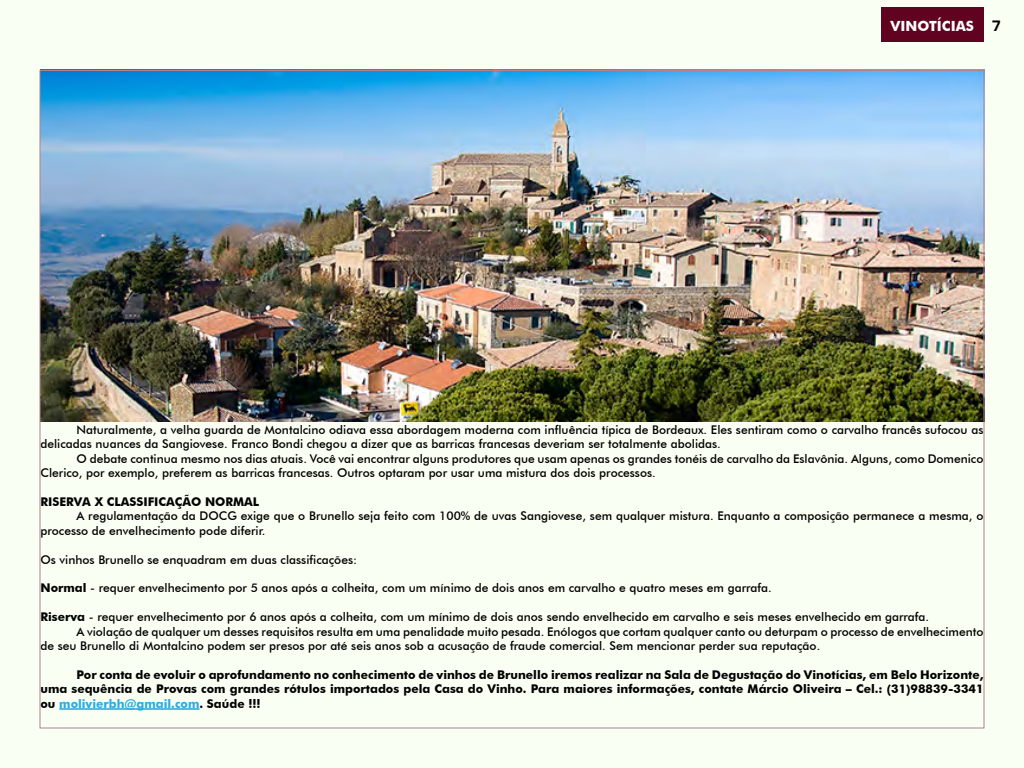
<style>
.page{position:relative;width:1024px;height:768px;background:#f9fff3}
.page>*{position:absolute;margin:0;border:0;box-sizing:border-box;transform-origin:0 0}
.t1{font:700 14px "Futura BT";color:#fff}
.t2{font:500 12px/14.4px "Futura BT";color:#000}
.t3{font:700 12px/14.4px "Futura BT";color:#000;text-align:justify}
.s1{font-family:"Kontrapunkt Bob";font-size:15px;color:#000}
.s2{font-weight:700}
.s3{color:#2babe2}
</style>
<div class="page">
<div style="left:881px;top:7px;width:103px;height:35px;background:#600320"></div>
<img style="left:42px;top:72px;width:940px;height:350px">
<hr style="left:59px;top:708px;width:140px;height:2px;background:#2babe2">
<p class="t1" style="left:891px;top:18px;width:111px">vinotícias <span class="s1">7</span></p>
<p class="t2" style="left:40px;top:422px;width:944px;text-indent:46px">aturalmente, a velha guarda de Montalcino odiava essa abordagem moderna com influência típica de Bordeaux. Eles sentiram como o carvalho francês sufocou as delicadas nuances da Sangiovese. Franco Bondi chegou a dizer que as barricas francesas deveriam ser totalmente abolidas.<br>O</p>
<p class="t2" style="left:40px;top:422px;width:24px">N</p>
<p class="t2" style="left:40px;top:451px;width:944px;text-indent:49px">debate continua mesmo nos dias atuais. Você vai encontrar alguns produtores que usam apenas os grandes tonéis de carvalho da Eslavônia. Alguns, como Domenico<br>Clerico, por exemplo, preferem as barricas francesas. Outros optaram por usar uma mistura dos dois processos.</p>
<p class="t3" style="left:40px;top:494px;width:220px">RISERVA X CLASSIFICAÇÃO NORMAL</p>
<p class="t2" style="left:40px;top:509px;width:24px">A</p>
<p class="t2" style="left:40px;top:509px;width:945px;text-indent:48px">regulamentação da DOCG exige que o Brunello seja feito com 100% de uvas Sangiovese, sem qualquer mistura. Enquanto a composição permanece a mesma, o processo de envelhecimento pode diferir.</p>
<p class="t2" style="left:40px;top:552px;width:318px">Os vinhos Brunello se enquadram em duas classificações:</p>
<p class="t2" style="left:40px;top:581px;width:733px"><span class="s2">Normal</span> - requer envelhecimento por 5 anos após a colheita, com um mínimo de dois anos em carvalho e quatro meses em garrafa.</p>
<p class="t2" style="left:40px;top:610px;width:890px"><span class="s2">Riserva</span> - requer envelhecimento por 6 anos após a colheita, com um mínimo de dois anos sendo envelhecido em carvalho e seis meses envelhecido em garrafa.<br>A</p>
<p class="t2" style="left:40px;top:624px;width:944px;text-indent:47px">violação de qualquer um desses requisitos resulta em uma penalidade muito pesada. Enólogos que cortam qualquer canto ou deturpam o processo de envelhecimento de seu Brunello di Montalcino podem ser presos por até seis anos sob a acusação de fraude comercial. Sem mencionar perder sua reputação.</p>
<p class="t3" style="left:40px;top:667px;width:945px;text-indent:36px">Por conta de evoluir o aprofundamento no conhecimento de vinhos de Brunello iremos realizar na Sala de Degustação do Vinotícias, em Belo Horizonte, uma sequência de Provas com grandes rótulos importados pela Casa do Vinho. Para maiores informações, contate Márcio Oliveira – Cel.: (31)98839-3341 ou <span class="s3">molivierbh@gmail.com</span>. Saúde !!!</p>
</div>
